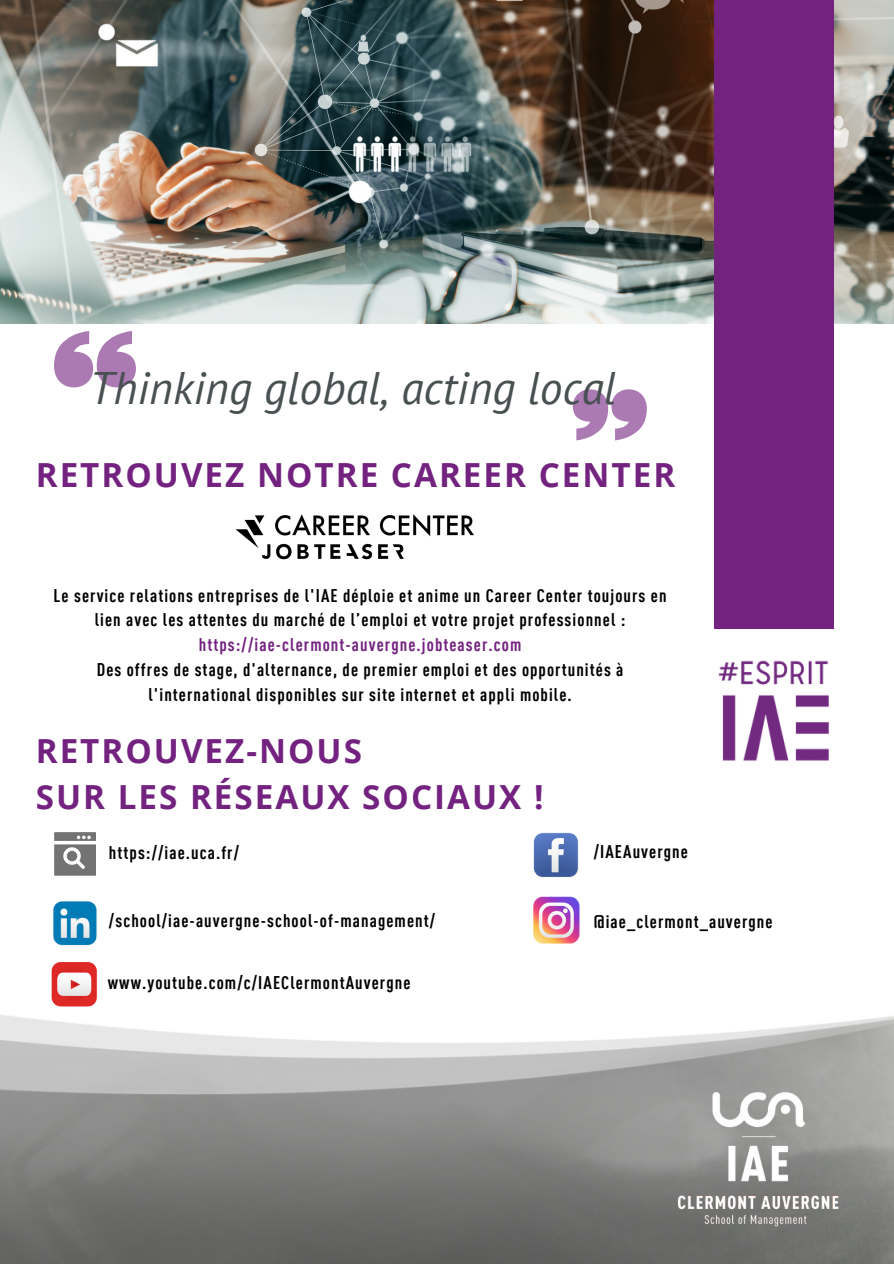
<style>
.page{position:relative;width:894px;height:1264px;background:#fff}
.page>*{position:absolute;margin:0;border:0;box-sizing:border-box;transform-origin:0 0}
.t1{font:italic 45.45px "PT Sans";color:#495052}
.t2{font:700 33.15px/46.2px "Open Sans";letter-spacing:.06em;color:#732280}
.t3{font:700 condensed 18px/24.8px "DIN Offc";letter-spacing:.06em;color:#000;text-align:center}
.t4{font:700 condensed 18px "DIN Offc";letter-spacing:.06em;color:#732280}
</style>
<div class="page">
<img style="left:0;top:0;width:893px;height:323px">
<div style="left:713px;top:0;width:120px;height:629px;background:#732280"></div>
<img style="left:0;top:1015px;width:893px;height:248px">
<img style="left:646px;top:1068px;width:223px;height:181px">
<img style="left:718px;top:660px;width:111px;height:101px">
<svg style="left:54px;top:331px;width:82px;height:56px"></svg>
<svg style="left:572px;top:389px;width:74px;height:51px"></svg>
<img style="left:53px;top:901px;width:44px;height:45px">
<img style="left:533px;top:832px;width:46px;height:45px">
<img style="left:51px;top:962px;width:47px;height:45px">
<img style="left:533px;top:896px;width:47px;height:48px">
<svg style="left:54px;top:832px;width:42px;height:43px"></svg>
<img style="left:235px;top:514px;width:239px;height:46px">
<h1 class="t1" style="left:89px;top:358px;width:528px">Thinking global, acting local</h1>
<h2 class="t2" style="left:36px;top:451px;width:641px">RETROUVEZ NOTRE CAREER CENTER</h2>
<p class="t3" style="left:54px;top:584px;width:614px">Le service relations entreprises de l'IAE déploie et anime un Career Center toujours en lien avec les attentes du marché de l’emploi et votre projet professionnel :</p>
<p class="t4" style="left:199px;top:637px;width:324px">https://iae-clermont-auvergne.jobteaser.com</p>
<p class="t3" style="left:97px;top:658px;width:528px">Des offres de stage, d'alternance, de premier emploi et des opportunités à l'international disponibles sur site internet et appli mobile.</p>
<h2 class="t2" style="left:36px;top:727px;width:509px">RETROUVEZ-NOUS<br>SUR LES RÉSEAUX SOCIAUX !</h2>
<p class="t3" style="left:109px;top:841px;width:132px">https://iae.uca.fr/</p>
<p class="t3" style="left:109px;top:910px;width:327px">/school/iae-auvergne-school-of-management/</p>
<p class="t3" style="left:108px;top:971px;width:304px">www.youtube.com/c/IAEClermontAuvergne</p>
<p class="t3" style="left:593px;top:841px;width:96px">/IAEAuvergne</p>
<p class="t3" style="left:593px;top:911px;width:180px">@iae_clermont_auvergne</p>
</div>
